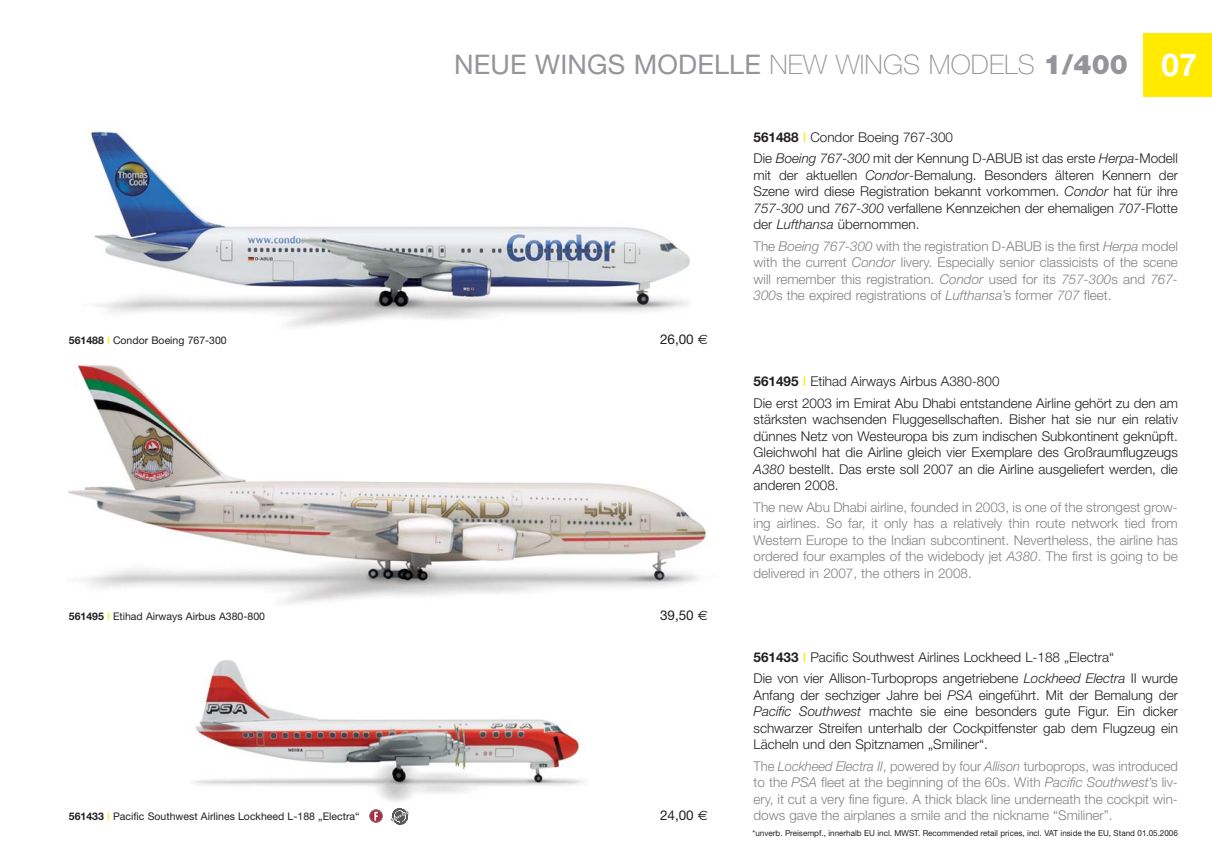
<style>
.page{position:relative;width:1212px;height:851px;background:#fff}
.page>*{position:absolute;margin:0;border:0;box-sizing:border-box;transform-origin:0 0}
.t1{font:27px "Helvetica Neue";letter-spacing:.005em;color:#939598}
.t2{font:300 13.5px/16.5px "Helvetica Neue";color:#231f20}
.t3{font:300 13.5px/16.5px "Helvetica Neue";color:#808284;text-align:justify}
.t4{font:300 13.5px/16.5px "Helvetica Neue";color:#808284;text-align:justify;scale:.96 1}
.t5{font:13.5px "Helvetica Neue";color:#231f20}
.t6{font:10.5px "Helvetica Neue";color:#231f20}
.t7{font:8.25px "Helvetica Neue";color:#231f20}
.s1{font-weight:100}
.s2{font-weight:900}
.s3{font-weight:700;font-size:31.5px;color:#fff}
.s4{font-weight:700}
.s5{font-weight:400;color:#ffea00}
.s6{font-style:italic}
.s7{color:#ffea00}
.s8{font-family:"Euro Sans"}
</style>
<div class="page">
<img style="left:91px;top:130px;width:599px;height:197px">
<div style="left:1143px;top:33px;width:68px;height:63px;background:#ffea00"></div>
<img style="left:193px;top:660px;width:392px;height:159px">
<img style="left:68px;top:365px;width:639px;height:239px">
<div style="left:369px;top:809px;width:14px;height:13px;background:#af2942;border:1px solid #808284;border-radius:50%"></div>
<svg style="left:374px;top:811px;width:4px;height:9px"></svg>
<svg style="left:390px;top:808px;width:19px;height:16px"></svg>
<h1 class="t1" style="left:454px;top:54px;width:744px">NEUE WINGS MODELLE <span class="s1">NEW WINGS MODELS</span> <span class="s2">1/400</span> <span class="s3">07</span></h1>
<p class="t2" style="left:753px;top:127px;width:426px;line-height:21.6px"><span class="s4">561488</span> <span class="s5">I</span> Condor Boeing 767-300<br>Die <span class="s6">Boeing 767-300</span> mit der Kennung D-ABUB ist das erste <span class="s6">Herpa-</span>Modell</p>
<p class="t2" style="left:753px;top:168px;width:426px;text-align:justify">mit der aktuellen <span class="s6">Condor</span>-Bemalung. Besonders älteren Kennern der Szene wird diese Registration bekannt vorkommen. <span class="s6">Condor</span> hat für ihre <span class="s6">757-300</span> und <span class="s6">767-300</span> verfallene Kennzeichen der ehemaligen <span class="s6">707</span>-Flotte der <span class="s6">Lufthansa</span> übernommen.</p>
<p class="t3" style="left:753px;top:239px;width:426px">The <span class="s6">Boeing 767-300</span> with the registration D-ABUB is the first <span class="s6">Herpa</span> model with the current <span class="s6">Condor</span> livery. Especially senior classicists of the scene will remember this registration. <span class="s6">Condor</span> used for its <span class="s6">757-300</span>s and <span class="s6">767- 300</span>s the expired registrations of <span class="s6">Lufthansa</span>’s former <span class="s6">707</span> fleet.</p>
<p class="t6" style="left:69px;top:336px;width:159px"><span class="s4">561488</span> <span class="s7">I</span> Condor Boeing 767-300</p>
<p class="t5" style="left:660px;top:334px;width:50px">26,00 <span class="s8">€</span></p>
<p class="t2" style="left:753px;top:372px;width:426px;line-height:21.6px"><span class="s4">561495</span> <span class="s5">I</span> Etihad Airways Airbus A380-800<br>Die erst 2003 im Emirat Abu Dhabi entstandene Airline gehört zu den am</p>
<p class="t2" style="left:753px;top:412px;width:426px;text-align:justify">stärksten wachsenden Fluggesellschaften. Bisher hat sie nur ein relativ dünnes Netz von Westeuropa bis zum indischen Subkontinent geknüpft.<br>Gleichwohl hat die Airline gleich vier Exemplare des Großraumflugzeugs <span class="s6">A380</span> bestellt. Das erste soll 2007 an die Airline ausgeliefert werden, die anderen 2008.</p>
<p class="t3" style="left:753px;top:500px;width:426px">The new Abu Dhabi airline, founded in 2003, is one of the strongest grow&shy;ing airlines. So far, it only has a relatively thin route network tied from Western Europe to the Indian subcontinent. Nevertheless, the airline has ordered four examples of the widebody jet <span class="s6">A380</span>. The first is going to be delivered in 2007, the others in 2008.</p>
<p class="t6" style="left:69px;top:612px;width:198px"><span class="s4">561495</span> <span class="s7">I</span> Etihad Airways Airbus A380-800</p>
<p class="t5" style="left:660px;top:610px;width:50px">39,50 <span class="s8">€</span></p>
<p class="t6" style="left:69px;top:812px;width:292px"><span class="s4">561433</span> <span class="s7">I</span> Pacific Southwest Airlines Lockheed L-188 „Electra“</p>
<p class="t5" style="left:660px;top:810px;width:50px">24,00 <span class="s8">€</span></p>
<p class="t2" style="left:753px;top:647px;width:426px;line-height:21.6px"><span class="s4">561433</span> <span class="s5">I</span> Pacific Southwest Airlines Lockheed L-188 „Electra“<br>Die von vier Allison-Turboprops angetriebene <span class="s6">Lockheed Electra</span> II wurde</p>
<p class="t2" style="left:753px;top:687px;width:426px;text-align:justify">Anfang der sechziger Jahre bei <span class="s6">PSA</span> eingeführt. Mit der Bemalung der <span class="s6">Pacific Southwest</span> machte sie eine besonders gute Figur. Ein dicker schwarzer Streifen unterhalb der Cockpitfenster gab dem Flugzeug ein Lächeln und den Spitznamen „Smiliner“.</p>
<p class="t4" style="left:753px;top:759px;width:444px">The <span class="s6">Lockheed Electra II</span>, powered by four <span class="s6">Allison</span> turboprops, was introduced to the <span class="s6">PSA</span> fleet at the beginning of the 60s. With <span class="s6">Pacific Southwest</span>’s liv&shy;ery, it cut a very fine figure. A thick black line underneath the cockpit win&shy;dows gave the airplanes a smile and the nickname “Smiliner”.</p>
<p class="t7" style="left:753px;top:829px;width:427px">*unverb. Preisempf., innerhalb EU incl. MWST. Recommended retail prices, incl. VAT inside the EU, Stand 01.05.2006</p>
</div>
